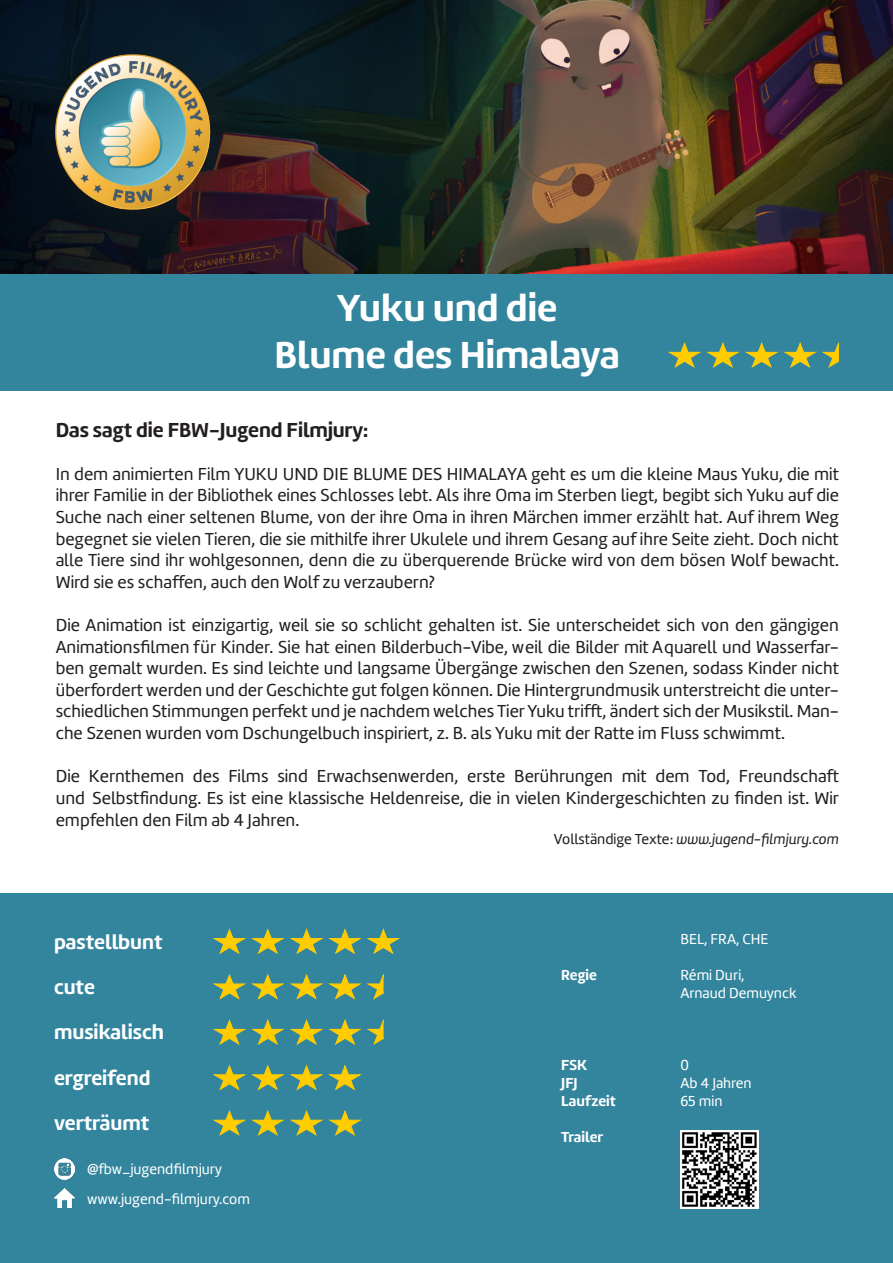
<style>
.page{position:relative;width:893px;height:1263px;background:#fff}
.page>*{position:absolute;margin:0;border:0;box-sizing:border-box;transform-origin:0 0}
.t1{font:39px "Amelia Basic Bold";color:#fff}
.t2{font:21px "Amelia Basic Bold";color:#fff}
.t3{font:21px "Amelia Basic Bold";color:#231f20}
.t4{font:18px/21.6px "Amelia Basic";color:#231f20;text-align:justify}
.t5{font:15px "Amelia Basic";color:#fff}
.t6{font:15px "Amelia Basic Italic";color:#231f20}
.t7{font:15px "Amelia Basic Bold";color:#fff}
.s1{font-family:"Amelia Basic"}
</style>
<div class="page">
<img style="left:0;top:0;width:893px;height:274px">
<div style="left:27px;top:26px;width:228px;height:229px;background:#231f20;opacity:.52"></div>
<img style="left:45px;top:46px;width:174px;height:173px">
<div style="left:0;top:274px;width:893px;height:117px;background:#32859d"></div>
<div style="left:0;top:893px;width:893px;height:370px;background:#32859d"></div>
<svg style="left:213px;top:974px;width:171px;height:26px"></svg>
<svg style="left:213px;top:928px;width:187px;height:26px"></svg>
<svg style="left:213px;top:1019px;width:171px;height:26px"></svg>
<svg style="left:213px;top:1064px;width:149px;height:26px"></svg>
<svg style="left:213px;top:1110px;width:149px;height:26px"></svg>
<img style="left:680px;top:1130px;width:79px;height:79px">
<svg style="left:668px;top:342px;width:171px;height:26px"></svg>
<img style="left:54px;top:1159px;width:20px;height:20px">
<img style="left:54px;top:1189px;width:20px;height:18px">
<p class="t1" style="left:337px;top:285px;width:222px">Yuku und die</p>
<p class="t1" style="left:275px;top:332px;width:347px">Blume des Himalaya</p>
<p class="t3" style="left:56px;top:417px;width:314px">Das sagt die FBW-Jugend Filmjury:</p>
<p class="t4" style="left:56px;top:463px;width:785px">In dem animierten Film YUKU UND DIE BLUME DES HIMALAYA geht es um die kleine Maus Yuku, die mit ihrer Familie in der Bibliothek eines Schlosses lebt. Als ihre Oma im Sterben liegt, begibt sich Yuku auf die Suche nach einer seltenen Blume, von der ihre Oma in ihren Märchen immer erzählt hat. Auf ihrem Weg begegnet sie vielen Tieren, die sie mithilfe ihrer Ukulele und ihrem Gesang auf ihre Seite zieht. Doch nicht alle Tiere sind ihr wohlgesonnen, denn die zu überquerende Brücke wird von dem bösen Wolf bewacht.<br>Wird sie es schaffen, auch den Wolf zu verzaubern?</p>
<p class="t4" style="left:56px;top:614px;width:785px">Die Animation ist einzigartig, weil sie so schlicht gehalten ist. Sie unterscheidet sich von den gängigen Animationsfilmen für Kinder. Sie hat einen Bilderbuch-Vibe, weil die Bilder mit Aquarell und Wasserfar&shy;ben gemalt wurden. Es sind leichte und langsame Übergänge zwischen den Szenen, sodass Kinder nicht überfordert werden und der Geschichte gut folgen können. Die Hintergrundmusik unterstreicht die unter&shy;schiedlichen Stimmungen perfekt und je nachdem welches Tier Yuku trifft, ändert sich der Musikstil. Man&shy;che Szenen wurden vom Dschungelbuch inspiriert, z. B. als Yuku mit der Ratte im Fluss schwimmt.</p>
<p class="t4" style="left:56px;top:765px;width:785px">Die Kernthemen des Films sind Erwachsenwerden, erste Berührungen mit dem Tod, Freundschaft und Selbstfindung. Es ist eine klassische Heldenreise, die in vielen Kindergeschichten zu finden ist. Wir empfehlen den Film ab 4 Jahren.</p>
<p class="t6" style="left:554px;top:830px;width:287px"><span class="s1">Vollständige Texte:</span> www.jugend-filmjury.com</p>
<p class="t2" style="left:54px;top:929px;width:110px">pastellbunt</p>
<p class="t2" style="left:54px;top:974px;width:42px">cute</p>
<p class="t2" style="left:54px;top:1020px;width:111px">musikalisch</p>
<p class="t2" style="left:54px;top:1066px;width:98px">ergreifend</p>
<p class="t2" style="left:54px;top:1111px;width:97px">verträumt</p>
<p class="t5" style="left:87px;top:1160px;width:136px">@fbw_jugendfilmjury</p>
<p class="t5" style="left:87px;top:1190px;width:164px">www.jugend-filmjury.com</p>
<p class="t7" style="left:561px;top:966px;width:37px">Regie</p>
<p class="t7" style="left:561px;top:1056px;width:27px">FSK</p>
<p class="t7" style="left:561px;top:1074px;width:18px">JFJ</p>
<p class="t7" style="left:561px;top:1092px;width:56px">Laufzeit</p>
<p class="t7" style="left:561px;top:1128px;width:44px">Trailer</p>
<p class="t5" style="left:680px;top:930px;width:90px">BEL, FRA, CHE</p>
<p class="t5" style="left:680px;top:966px;width:66px">Rémi Duri,</p>
<p class="t5" style="left:680px;top:984px;width:118px">Arnaud Demuynck</p>
<p class="t5" style="left:680px;top:1056px;width:10px">0</p>
<p class="t5" style="left:680px;top:1074px;width:73px">Ab 4 Jahren</p>
<p class="t5" style="left:680px;top:1092px;width:44px">65 min</p>
</div>
